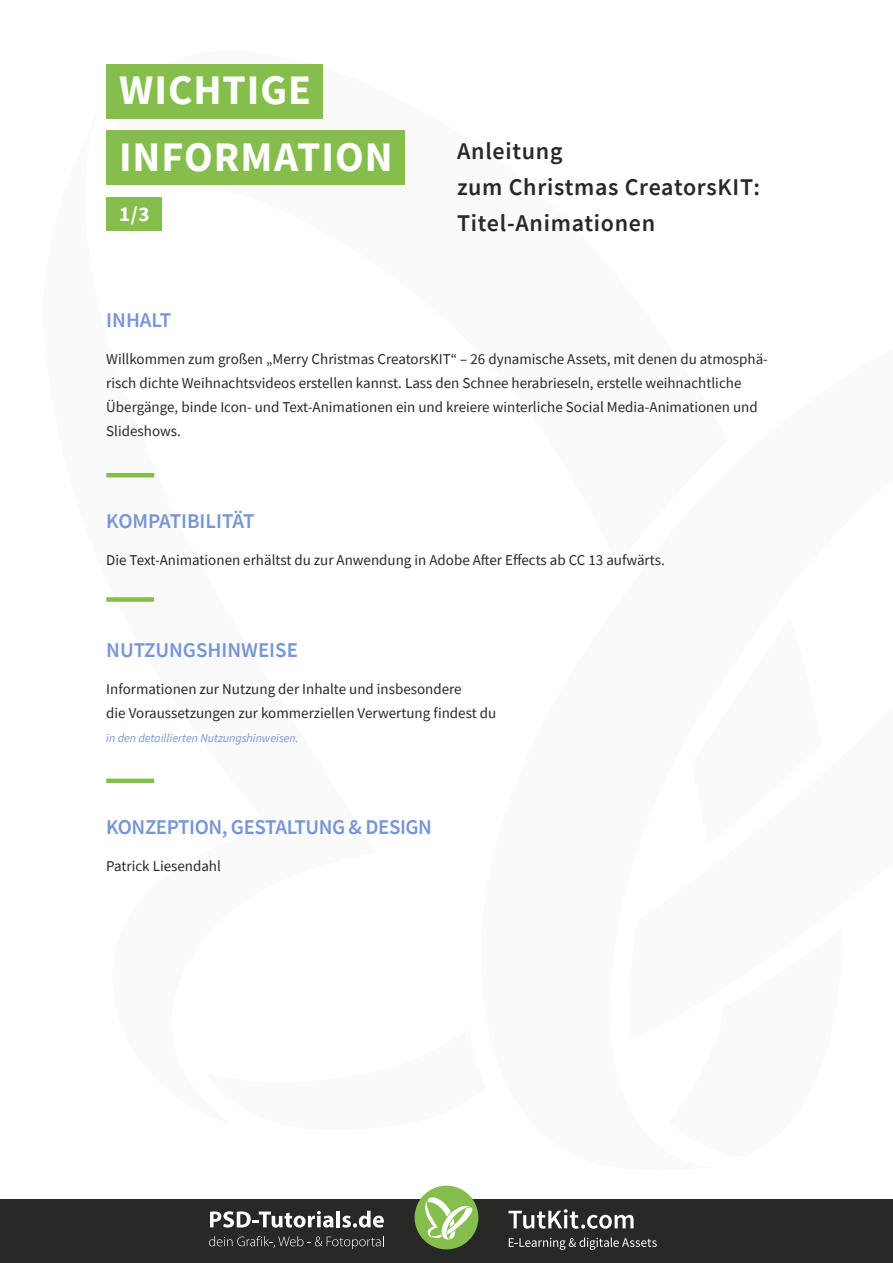
<style>
.page{position:relative;width:893px;height:1263px;background:#fff}
.page>*{position:absolute;margin:0;border:0;box-sizing:border-box;transform-origin:0 0}
.t1{font:700 42px/66.8px "Source Sans Pro";letter-spacing:.025em;color:#fff}
.t2{font:600 24px/36px "Source Sans Pro";letter-spacing:.03em;color:#282827}
.t3{font:600 21px "Source Sans Pro";letter-spacing:-.02em;color:#7796d2}
.t4{font:600 21px "Source Sans Pro";color:#7796d2}
.t5{font:700 21px "Source Sans Pro";color:#fff}
.t6{font:15px/24px "Source Sans Pro";color:#282827}
.t7{font:italic 12px "Source Sans Pro";color:#7796d2}
</style>
<div class="page">
<div style="left:0;top:1199px;width:893px;height:64px;background:#282827"></div>
<div style="left:415px;top:1185px;width:63px;height:64px;background:#85be4c;border-radius:50%"></div>
<svg style="left:425px;top:1196px;width:48px;height:43px"></svg>
<svg style="left:509px;top:1237px;width:148px;height:13px"></svg>
<svg style="left:508px;top:1209px;width:126px;height:20px"></svg>
<svg style="left:210px;top:1211px;width:123px;height:16px"></svg>
<hr style="left:336px;top:1211px;width:4px;height:16px;background:#fff">
<svg style="left:342px;top:1211px;width:42px;height:16px"></svg>
<svg style="left:209px;top:1236px;width:175px;height:13px"></svg>
<div style="left:106px;top:197px;width:56px;height:34px;background:#85be4c"></div>
<div style="left:106px;top:64px;width:217px;height:55px;background:#85be4c"></div>
<div style="left:106px;top:131px;width:298px;height:54px;background:#85be4c"></div>
<hr style="left:106px;top:473px;width:48px;height:4px;background:#85be4c">
<div style="left:106px;top:597px;width:48px;height:5px;background:#85be4c"></div>
<div style="left:106px;top:778px;width:48px;height:5px;background:#85be4c"></div>
<h1 class="t1" style="left:119px;top:56px;width:275px">WICHTIGE<br>INFORMATION</h1>
<h3 class="t5" style="left:119px;top:200px;width:32px">1/3</h3>
<h2 class="t2" style="left:457px;top:133px;width:304px">Anleitung<br>zum Christmas CreatorsKIT:<br>Titel-Animationen</h2>
<h3 class="t3" style="left:106px;top:307px;width:66px">INHALT</h3>
<p class="t6" style="left:106px;top:347px;width:663px">Willkommen zum großen „Merry Christmas CreatorsKIT“ – 26 dynamische Assets, mit denen du atmosphä&shy;risch dichte Weihnachtsvideos erstellen kannst. Lass den Schnee herabrieseln, erstelle weihnachtliche Übergänge, binde Icon- und Text-Animationen ein und kreiere winterliche Social Media-Animationen und Slideshows.</p>
<h3 class="t4" style="left:106px;top:507px;width:150px">KOMPATIBILITÄT</h3>
<p class="t6" style="left:106px;top:548px;width:560px">Die Text-Animationen erhältst du zur Anwendung in Adobe After Effects ab CC 13 aufwärts.</p>
<h3 class="t4" style="left:106px;top:636px;width:193px">NUTZUNGSHINWEISE</h3>
<p class="t6" style="left:106px;top:677px;width:391px">Informationen zur Nutzung der Inhalte und insbesondere<br>die Voraussetzungen zur kommerziellen Verwertung findest du</p>
<p class="t7" style="left:106px;top:730px;width:194px">in den detaillierten Nutzungshinweisen.</p>
<h3 class="t3" style="left:106px;top:813px;width:327px">KONZEPTION, GESTALTUNG &amp; DESIGN</h3>
<p class="t6" style="left:106px;top:853px;width:116px">Patrick Liesendahl</p>
</div>
